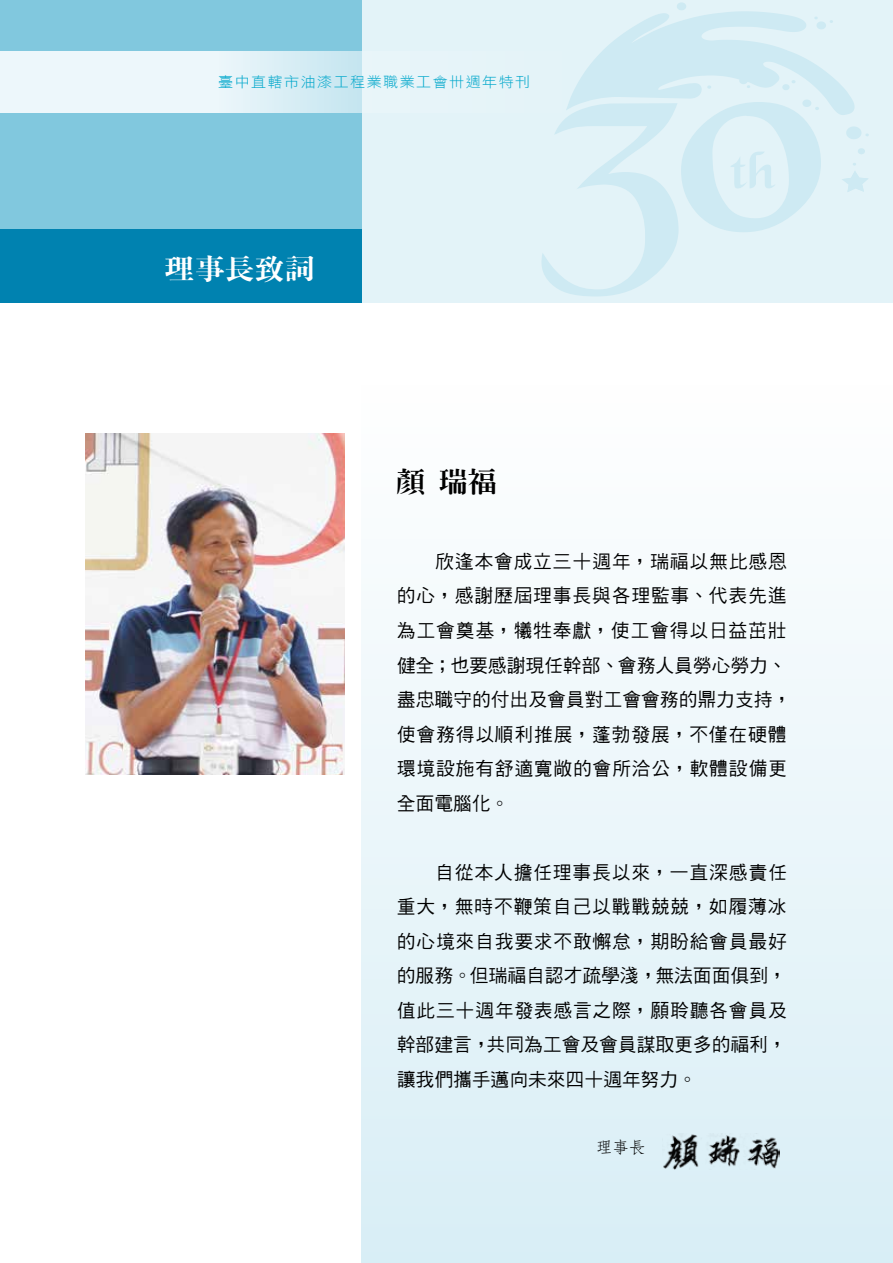
<style>
.page{position:relative;width:893px;height:1263px;background:#fff}
.page>*{position:absolute;margin:0;border:0;box-sizing:border-box;transform-origin:0 0}
.t1{font:28.5px "DF Ming XB WIN BF";color:#fff;scale:1.05 1}
.t2{font:27px "ID Ming Extra";color:#000;scale:1.05 1}
.t3{font:18.75px/34.5px "DF Hei Md HKP BF";letter-spacing:.045em;color:#000}
.t4{font:16.5px "DF Fang Song Md HK BF";color:#000}
.t5{font:14.25px "DF Li Hei Lt WIN BF";letter-spacing:.1em;color:#00a7cb;scale:1.05 1}
</style>
<div class="page">
<div style="left:361px;top:385px;width:532px;height:878px;background:linear-gradient(to bottom,#fefefe,#d8eef6)"></div>
<div style="left:0;top:0;width:893px;height:303px;background:#e3f3f8"></div>
<div style="left:0;top:0;width:361px;height:303px;background:#81c8de"></div>
<div style="left:0;top:230px;width:361px;height:73px;background:#0082b0"></div>
<svg style="left:0;top:51px;width:362px;height:62px;background:#e4f3f8"></svg>
<svg style="left:541px;top:2px;width:328px;height:294px"></svg>
<img style="left:85px;top:434px;width:259px;height:340px">
<img style="left:662px;top:1133px;width:118px;height:37px">
<p class="t5" style="left:218px;top:75px;width:299px">臺中直轄市油漆工程業職業工會卅週年特刊</p>
<h1 class="t1" style="left:165px;top:254px;width:144px">理事長致詞</h1>
<h2 class="t2" style="left:397px;top:468px;width:96px">顏 瑞福</h2>
<p class="t3" style="left:397px;top:545px;width:396px;text-indent:38px">欣逢本會成立三十週年，瑞福以無比感恩的心，感謝歷屆理事長與各理監事、代表先進為工會奠基，犧牲奉獻，使工會得以日益茁壯健全；也要感謝現任幹部、會務人員勞心勞力、盡忠職守的付出及會員對工會會務的鼎力支持，使會務得以順利推展，蓬勃發展，不僅在硬體環境設施有舒適寬敞的會所洽公，軟體設備更全面電腦化。</p>
<p class="t3" style="left:397px;top:855px;width:391px;text-align:justify;text-indent:38px">自從本人擔任理事長以來，一直深感責任重大，無時不鞭策自己以戰戰兢兢，如履薄冰的心境來自我要求不敢懈怠，期盼給會員最好的服務。但瑞福自認才疏學淺，無法面面俱到，值此三十週年發表感言之際，願聆聽各會員及幹部建言，共同為工會及會員謀取更多的福利，讓我們攜手邁向未來四十週年努力。</p>
<p class="t4" style="left:596px;top:1138px;width:51px">理事長</p>
</div>
